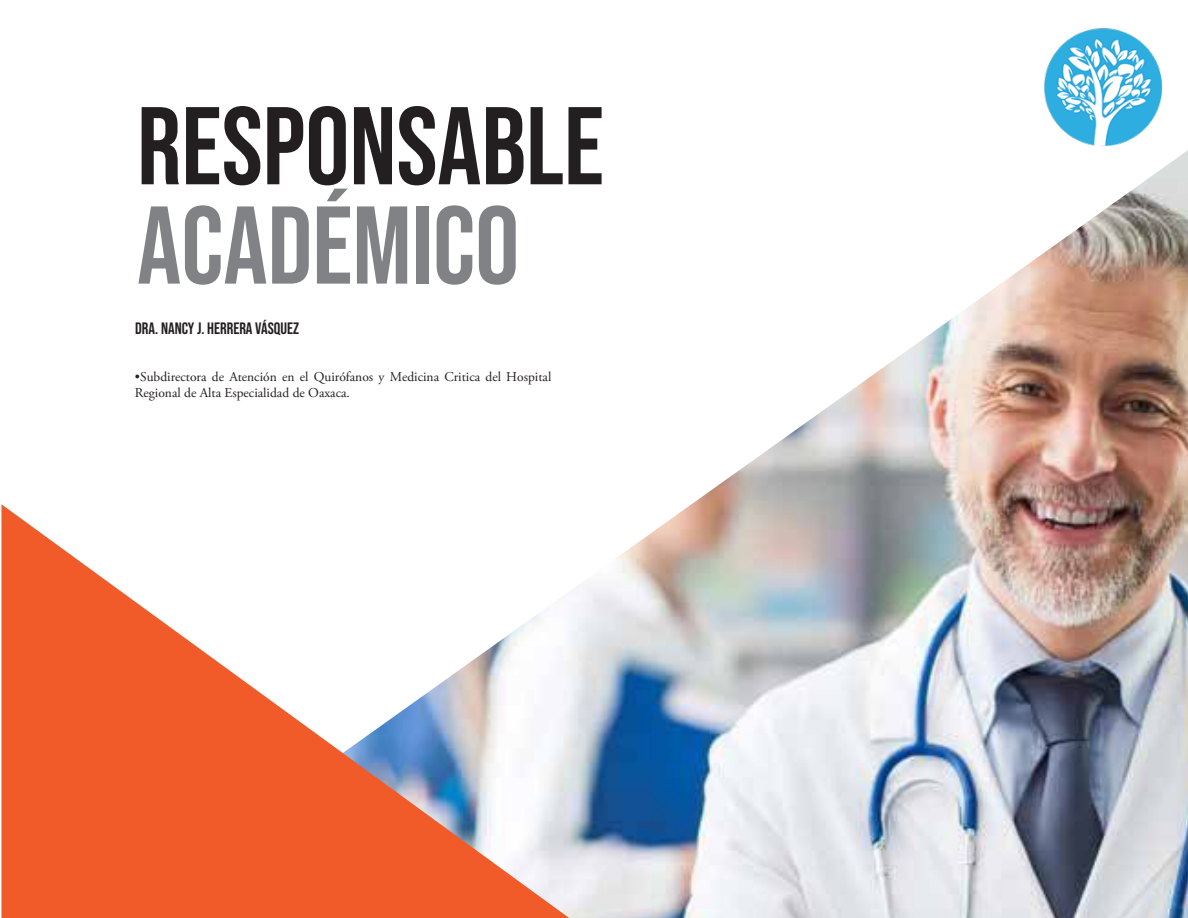
<style>
.page{position:relative;width:1188px;height:918px;background:#fff}
.page>*{position:absolute;margin:0;border:0;box-sizing:border-box;transform-origin:0 0}
.t1{font:110.25px "Bebas Neue";color:#231f20}
.t2{font:110.25px "Bebas Neue";color:#808285}
.t3{font:16.5px "Bebas Neue";color:#231f20}
.t4{font:13.5px/16.2px "Adobe Garamond Pro";color:#231f20}
</style>
<div class="page">
<img style="left:569px;top:150px;width:619px;height:768px">
<img style="left:1031px;top:28px;width:137px;height:125px">
<svg style="left:1px;top:504px;width:568px;height:414px"></svg>
<h1 class="t1" style="left:137px;top:84px;width:468px">RESPONSABLE</h1>
<h1 class="t2" style="left:137px;top:183px;width:384px">ACADÉMICO</h1>
<p class="t3" style="left:135px;top:319px;width:165px">DRA. NANCY J. HERRERA VÁSQUEZ</p>
<p class="t4" style="left:135px;top:369px;width:418px">•Subdirectora de Atención en el Quirófanos y Medicina Critica del Hospital<br>Regional de Alta Especialidad de Oaxaca.</p>
</div>
